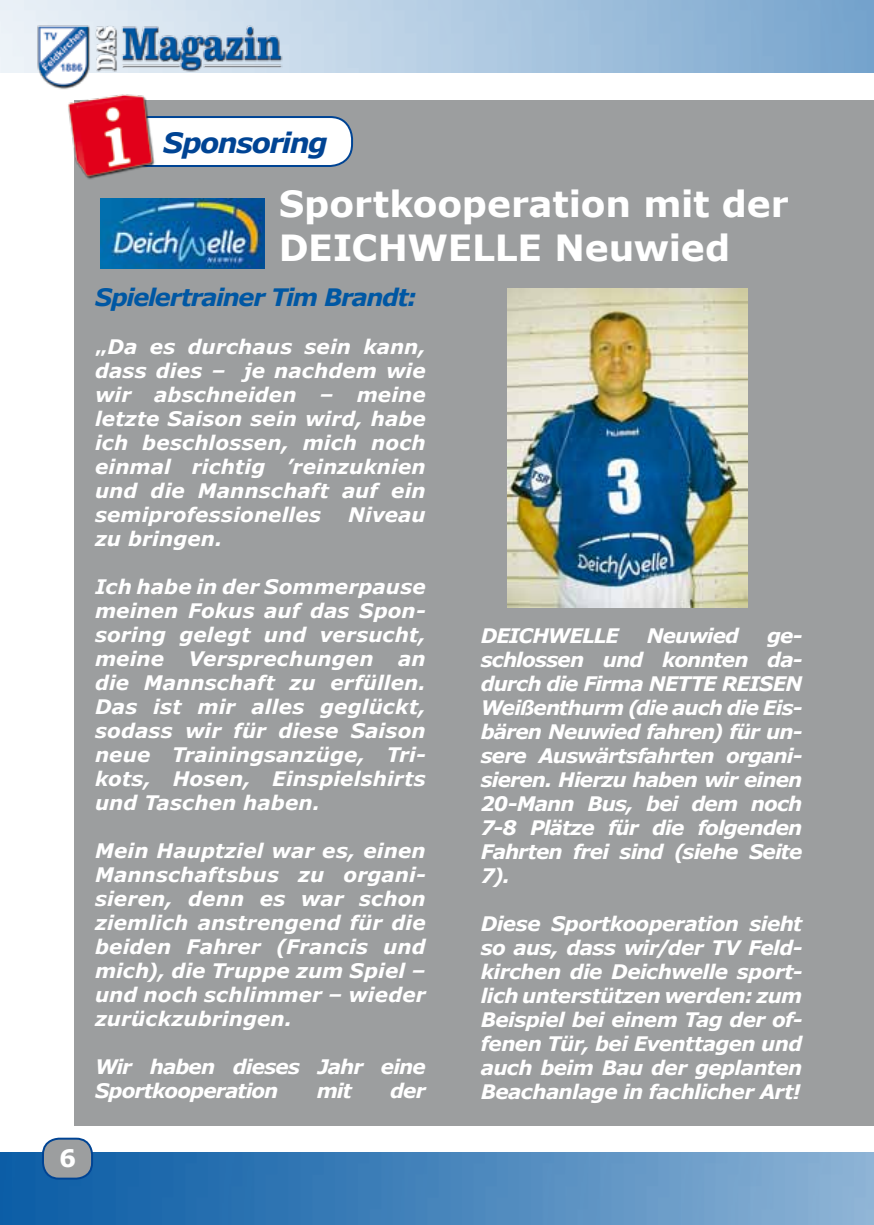
<style>
.page{position:relative;width:874px;height:1225px;background:#fff}
.page>*{position:absolute;margin:0;border:0;box-sizing:border-box;transform-origin:0 0}
.t1{font:700 36px/43.2px "Verdana";letter-spacing:-.005em;color:#fff}
.t2{font:italic 700 28px "Verdana";letter-spacing:-.055em;color:#004494}
.t3{font:italic 700 24px "Verdana";letter-spacing:-.055em;color:#0057a3}
.t4{font:700 24px "Verdana";color:#fff}
.t5{font:italic 700 20px/24px "Verdana";letter-spacing:-.015em;color:#fff;text-align:justify}
.t6{font:italic 700 20px/24px "Verdana";letter-spacing:-.045em;color:#fff}
.t7{font:italic 700 20px "Verdana";letter-spacing:-.06em;color:#fff}
.t8{font:italic 700 20px "Verdana";letter-spacing:-.05em;color:#fff}
.s1{font-style:normal}
</style>
<div class="page">
<img style="left:0;top:0;width:301px;height:88px">
<img style="left:0;top:1153px;width:873px;height:72px">
<div style="left:43px;top:1138px;width:49px;height:40px;background:#9c9e9f;border-radius:16px"></div>
<div style="left:42px;top:1137px;width:51px;height:42px;border:2px solid #004494;border-radius:16px"></div>
<div style="left:74px;top:100px;width:799px;height:1025px;background:#9c9e9f"></div>
<div style="left:127px;top:117px;width:225px;height:49px;background:#fff;border-radius:22px"></div>
<div style="left:126px;top:116px;width:227px;height:51px;border:2px solid #004494;border-radius:22px"></div>
<img style="left:58px;top:88px;width:103px;height:91px">
<img style="left:507px;top:289px;width:239px;height:319px">
<img style="left:101px;top:198px;width:164px;height:71px">
<p class="t4" style="left:59px;top:1142px;width:19px">6</p>
<h2 class="t2" style="left:163px;top:125px;width:166px">Sponsoring</h2>
<h1 class="t1" style="left:279px;top:183px;width:511px">Sportkooperation mit der<br>DEICHWELLE Neuwied</h1>
<p class="t3" style="left:95px;top:281px;width:323px">Spielertrainer Tim Brandt:</p>
<p class="t5" style="left:95px;top:335px;width:332px"><span class="s1">„</span>Da es durchaus sein kann, dass dies – je nachdem wie wir abschneiden – meine letzte Saison sein wird, habe ich beschlossen, mich noch einmal richtig ’reinzuknien und die Mannschaft auf ein semiprofessionelles</p>
<p class="t5" style="left:348px;top:503px;width:79px">Niveau</p>
<p class="t5" style="left:95px;top:527px;width:129px">zu bringen.</p>
<p class="t5" style="left:95px;top:575px;width:332px">Ich habe in der Sommerpause meinen Fokus auf das Spon&shy;soring gelegt und versucht, meine Versprechungen an die Mannschaft zu erfüllen.<br>Das ist mir alles geglückt, sodass wir für diese Saison neue Trainingsanzüge, Tri&shy;kots, Hosen, Einspielshirts und Taschen haben.</p>
<p class="t5" style="left:95px;top:839px;width:332px">Mein Hauptziel war es, einen Mannschaftsbus zu organi&shy;sieren, denn es war schon ziemlich anstrengend für die beiden Fahrer (Francis und mich), die Truppe zum Spiel – und noch schlimmer – wieder zurückzubringen.</p>
<p class="t6" style="left:95px;top:1055px;width:332px">Wir haben dieses Jahr eine<br>Sportkooperation</p>
<p class="t5" style="left:317px;top:1079px;width:37px">mit</p>
<p class="t5" style="left:390px;top:1079px;width:37px">der</p>
<p class="t7" style="left:480px;top:623px;width:140px">DEICHWELLE</p>
<p class="t8" style="left:646px;top:623px;width:94px">Neuwied</p>
<p class="t5" style="left:480px;top:624px;width:323px;text-indent:286px">ge&shy;schlossen und konnten da&shy;durch die Firma NETTE REISEN Weißenthurm (die auch die Eis&shy;bären Neuwied fahren) für un&shy;sere Auswärtsfahrten organi&shy;sieren. Hierzu haben wir einen 20-Mann Bus, bei dem noch 7-8 Plätze für die folgenden Fahrten frei sind (siehe Seite 7).</p>
<p class="t5" style="left:480px;top:912px;width:323px">Diese Sportkooperation sieht so aus, dass wir/der TV Feld&shy;kirchen die Deichwelle sport&shy;lich unterstützen werden: zum Beispiel bei einem Tag der of&shy;fenen Tür, bei Eventtagen und auch beim Bau der geplanten Beachanlage in fachlicher Art!</p>
</div>
